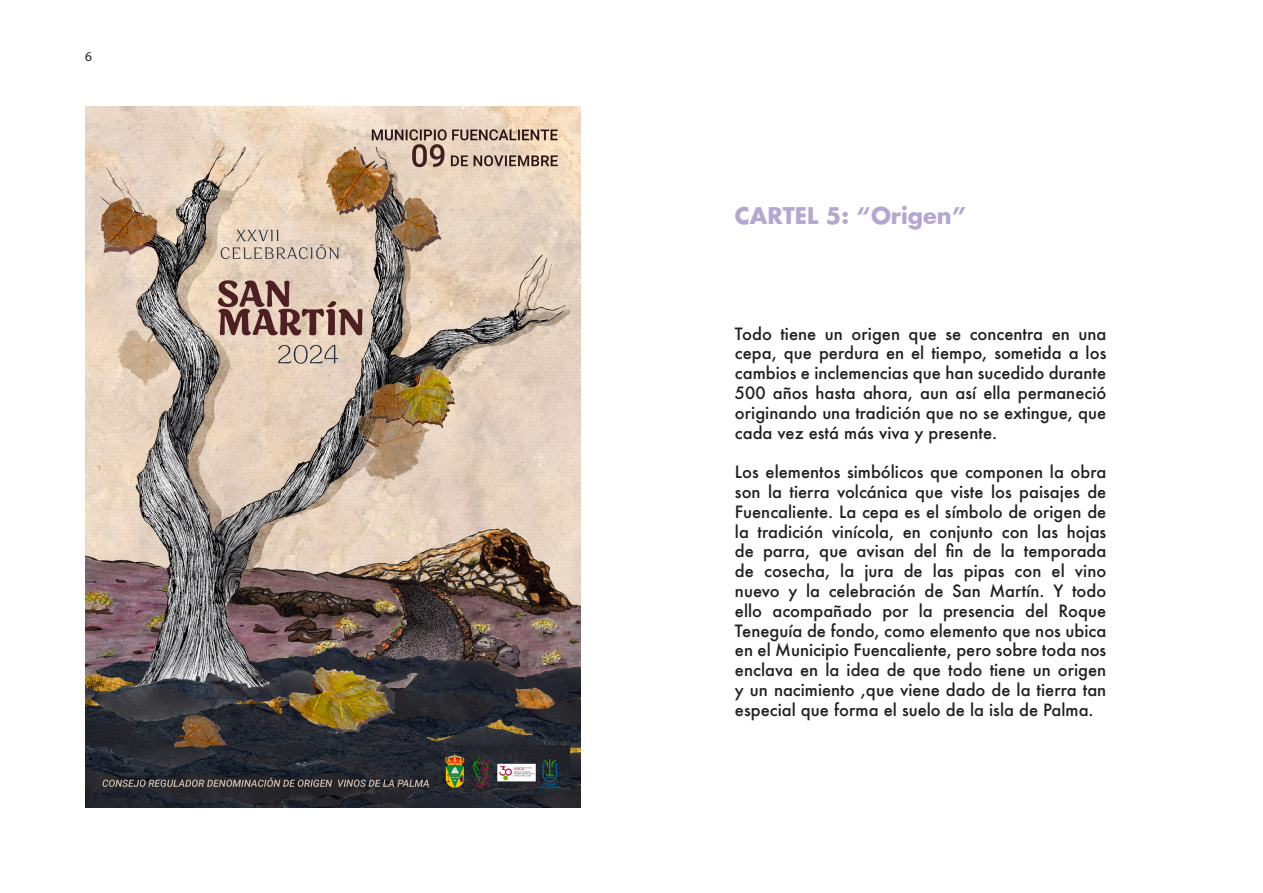
<style>
.page{position:relative;width:1263px;height:893px;background:#fff}
.page>*{position:absolute;margin:0;border:0;box-sizing:border-box;transform-origin:0 0}
.t1{font:700 22.5px "Futura";color:#b5a7d0}
.t2{font:500 16.5px/19.8px "Futura";color:#231f20;text-align:justify}
.t3{font:13.5px "Myriad Pro";color:#231f20}
</style>
<div class="page">
<img style="left:85px;top:106px;width:495px;height:702px">
<p class="t3" style="left:85px;top:48px;width:8px">6</p>
<p class="t1" style="left:735px;top:200px;width:232px">CARTEL 5: “Origen”</p>
<p class="t2" style="left:735px;top:323px;width:373px">Todo tiene un origen que se concentra en una cepa, que perdura en el tiempo, sometida a los cambios e inclemencias que han sucedido durante 500 años hasta ahora, aun así ella permaneció originando una tradición que no se extingue, que cada vez está más viva y presente.</p>
<p class="t2" style="left:735px;top:462px;width:373px">Los elementos simbólicos que componen la obra son la tierra volcánica que viste los paisajes de Fuencaliente. La cepa es el símbolo de origen de la tradición vinícola, en conjunto con las hojas de parra, que avisan del fin de la temporada de cosecha, la jura de las pipas con el vino nuevo y la celebración de San Martín. Y todo ello acompañado por la presencia del Roque Teneguía de fondo, como elemento que nos ubica en el Municipio Fuencaliente, pero sobre toda nos enclava en la idea de que todo tiene un origen y un nacimiento ,que viene dado de la tierra tan especial que forma el suelo de la isla de Palma.</p>
</div>
